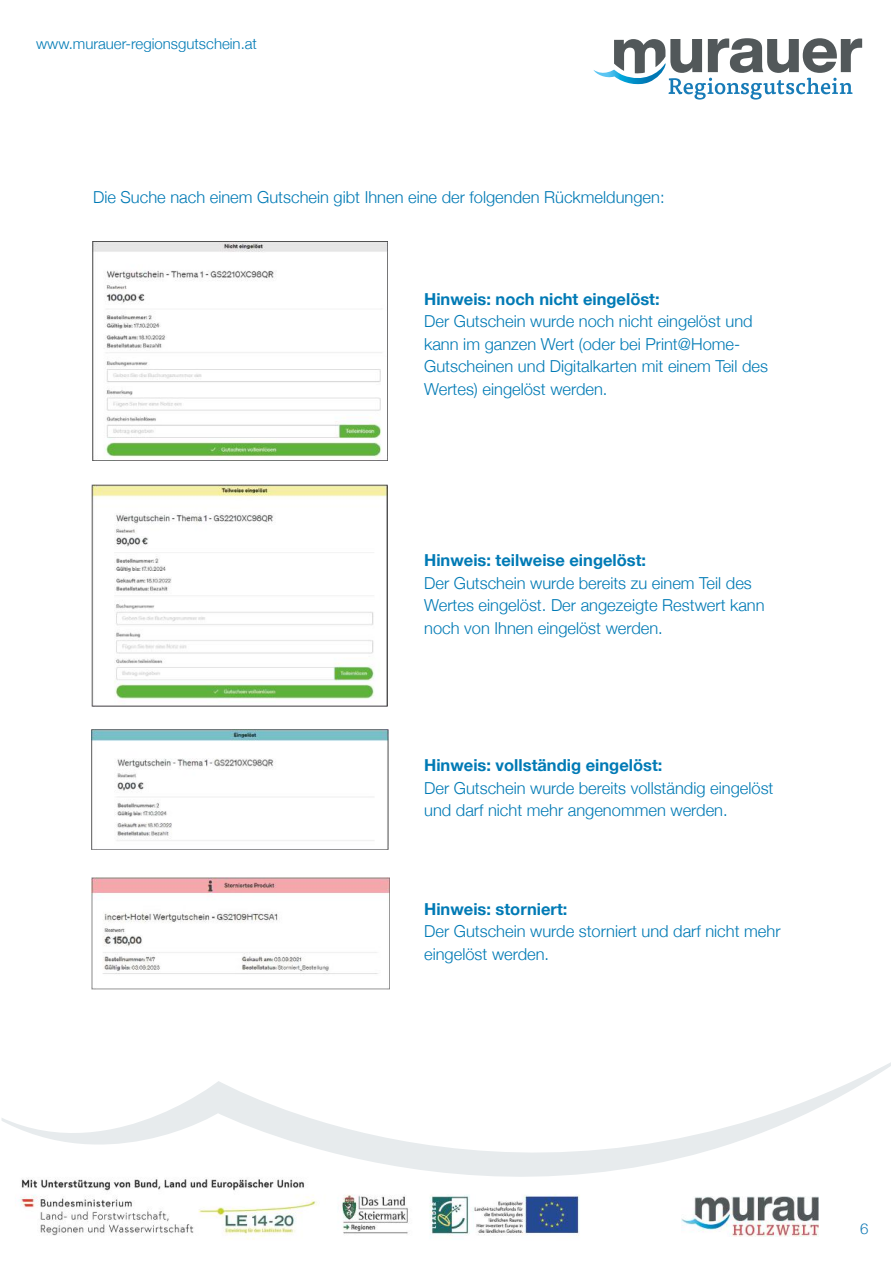
<style>
.page{position:relative;width:893px;height:1263px;background:#fff}
.page>*{position:absolute;margin:0;border:0;box-sizing:border-box;transform-origin:0 0}
.t1{font:300 16.5px/22.5px "Helvetica Neue";color:#007ab5}
.t2{font:700 16.5px "Helvetica Neue";color:#007ab5}
.t3{font:300 15px "Helvetica Neue";color:#007ab5}
.t4{font:300 15px "Helvetica Neue";color:#127ab5}
</style>
<div class="page">
<svg style="left:1px;top:1064px;width:890px;height:173px"></svg>
<img style="left:15px;top:1171px;width:571px;height:69px">
<img style="left:682px;top:1197px;width:137px;height:39px">
<img style="left:594px;top:69px;width:20px;height:9px">
<svg style="left:614px;top:38px;width:248px;height:62px"></svg>
<img style="left:92px;top:242px;width:295px;height:218px">
<img style="left:91px;top:484px;width:296px;height:222px">
<img style="left:91px;top:729px;width:297px;height:120px">
<img style="left:92px;top:878px;width:297px;height:112px">
<p class="t3" style="left:36px;top:32px;width:222px">www.murauer-regionsgutschein.at</p>
<p class="t1" style="left:93px;top:185px;width:573px">Die Suche nach einem Gutschein gibt Ihnen eine der folgenden Rückmeldungen:</p>
<p class="t2" style="left:424px;top:286px;width:237px">Hinweis: noch nicht eingelöst:</p>
<p class="t1" style="left:424px;top:309px;width:345px">Der Gutschein wurde noch nicht eingelöst und kann im ganzen Wert (oder bei Print@Home-Gutscheinen und Digitalkarten mit einem Teil des Wertes) eingelöst werden.</p>
<p class="t2" style="left:424px;top:547px;width:223px">Hinweis: teilweise eingelöst:</p>
<p class="t1" style="left:424px;top:570px;width:342px">Der Gutschein wurde bereits zu einem Teil des<br>Wertes eingelöst. Der angezeigte Restwert kann noch von Ihnen eingelöst werden.</p>
<p class="t2" style="left:424px;top:752px;width:240px">Hinweis: vollständig eingelöst:</p>
<p class="t1" style="left:424px;top:775px;width:351px">Der Gutschein wurde bereits vollständig eingelöst und darf nicht mehr angenommen werden.</p>
<p class="t2" style="left:424px;top:896px;width:145px">Hinweis: storniert:</p>
<p class="t1" style="left:424px;top:919px;width:358px">Der Gutschein wurde storniert und darf nicht mehr eingelöst werden.</p>
<p class="t4" style="left:860px;top:1216px;width:10px">6</p>
</div>
